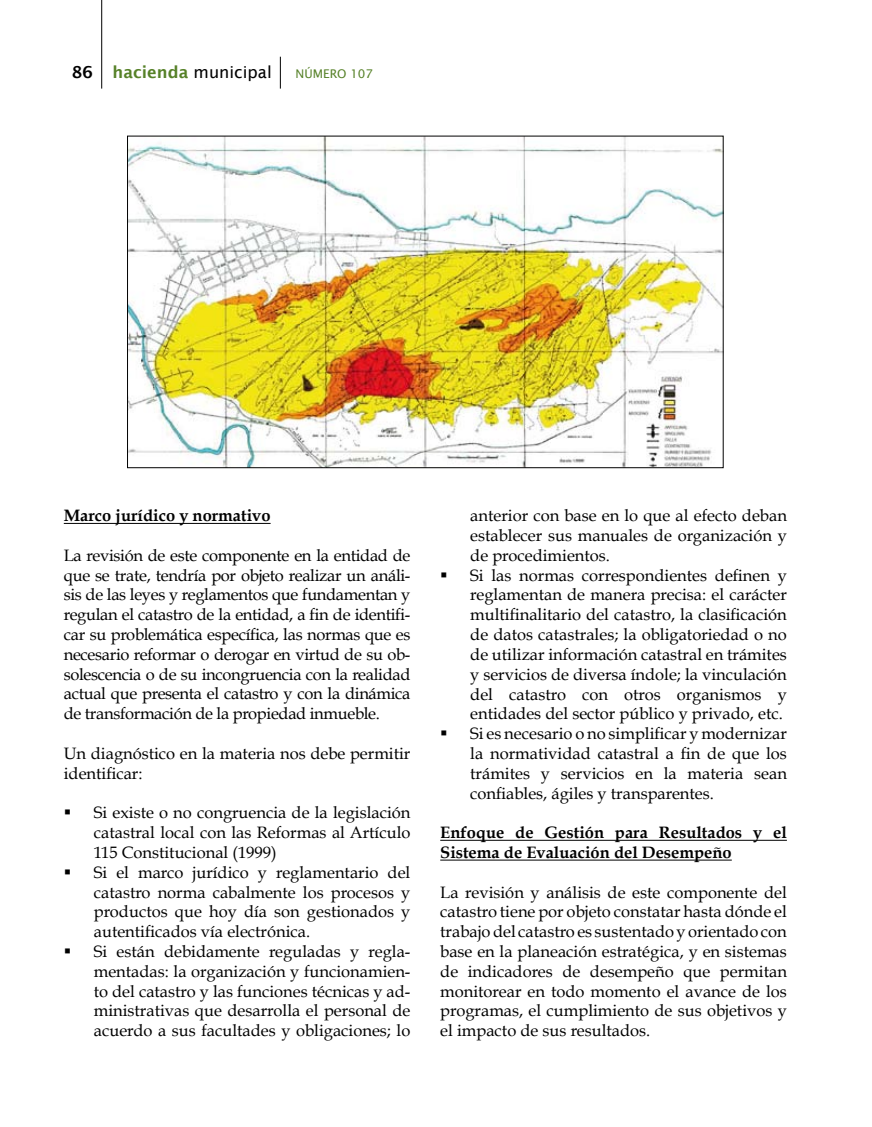
<style>
.page{position:relative;width:872px;height:1127px;background:#fff}
.page>*{position:absolute;margin:0;border:0;box-sizing:border-box;transform-origin:0 0}
.t1{font:16.5px/19.8px "Book Antiqua";color:#000;text-align:justify}
.t2{font:700 16.5px/19.8px "Book Antiqua";color:#000}
.t3{font:16.5px "Lucida Sans";color:#000}
.t4{font:12px "Lucida Sans";color:#568128}
.s1{font-weight:600}
.s2{font-weight:600;color:#568128}
</style>
<div class="page">
<hr style="left:101px;top:0;width:1px;height:89px;background:#000">
<hr style="left:280px;top:57px;width:1px;height:32px;background:#000">
<hr style="left:64px;top:523px;width:207px;height:1px;background:#000">
<hr style="left:440px;top:840px;width:347px;height:1px;background:#000">
<hr style="left:440px;top:859px;width:292px;height:1px;background:#000">
<img style="left:129px;top:138px;width:592px;height:328px">
<p class="t3" style="left:72px;top:62px;width:201px"><span class="s1">86</span> <span class="s2">hacienda</span> municipal</p>
<p class="t4" style="left:296px;top:67px;width:79px">NÚMERO 107</p>
<p class="t2" style="left:64px;top:506px;width:208px">Marco jurídico y normativo</p>
<p class="t1" style="left:64px;top:545px;width:348px">La revisión de este componente en la entidad de que se trate, tendría por objeto realizar un análi&shy;sis de las leyes y reglamentos que fundamentan y regulan el catastro de la entidad, a fin de identifi&shy;car su problemática específica, las normas que es necesario reformar o derogar en virtud de su ob&shy;solescencia o de su incongruencia con la realidad actual que presenta el catastro y con la dinámica de transformación de la propiedad inmueble.</p>
<p class="t1" style="left:64px;top:743px;width:348px">Un diagnóstico en la materia nos debe permitir identificar:</p>
<p class="t1" style="left:94px;top:803px;width:318px;text-indent:-30px">▪ Si existe o no congruencia de la legislación catastral local con las Reformas al Artículo 115 Constitucional (1999)</p>
<p class="t1" style="left:94px;top:862px;width:318px;text-indent:-30px">▪ Si el marco jurídico y reglamentario del catastro norma cabalmente los procesos y productos que hoy día son gestionados y autentificados vía electrónica.</p>
<p class="t1" style="left:94px;top:941px;width:318px;text-indent:-30px">▪ Si están debidamente reguladas y regla&shy;mentadas: la organización y funcionamien&shy;to del catastro y las funciones técnicas y ad&shy;ministrativas que desarrolla el personal de acuerdo a sus facultades y obligaciones; lo</p>
<p class="t1" style="left:470px;top:506px;width:318px">anterior con base en lo que al efecto deban establecer sus manuales de organización y de procedimientos.</p>
<p class="t1" style="left:470px;top:565px;width:318px;text-indent:-30px">▪ Si las normas correspondientes definen y reglamentan de manera precisa: el carácter multifinalitario del catastro, la clasificación de datos catastrales; la obligatoriedad o no de utilizar información catastral en trámites y servicios de diversa índole; la vinculación del catastro con otros organismos y entidades del sector público y privado, etc.</p>
<p class="t1" style="left:470px;top:723px;width:318px;text-indent:-30px">▪ Si es necesario o no simplificar y modernizar la normatividad catastral a fin de que los trámites y servicios en la materia sean confiables, ágiles y transparentes.</p>
<p class="t2" style="left:440px;top:823px;width:348px">Enfoque de Gestión para Resultados y el<br>Sistema de Evaluación del Desempeño</p>
<p class="t1" style="left:440px;top:882px;width:348px">La revisión y análisis de este componente del catastro tiene por objeto constatar hasta dónde el trabajo del catastro es sustentado y orientado con base en la planeación estratégica, y en sistemas de indicadores de desempeño que permitan monitorear en todo momento el avance de los programas, el cumplimiento de sus objetivos y el impacto de sus resultados.</p>
</div>
